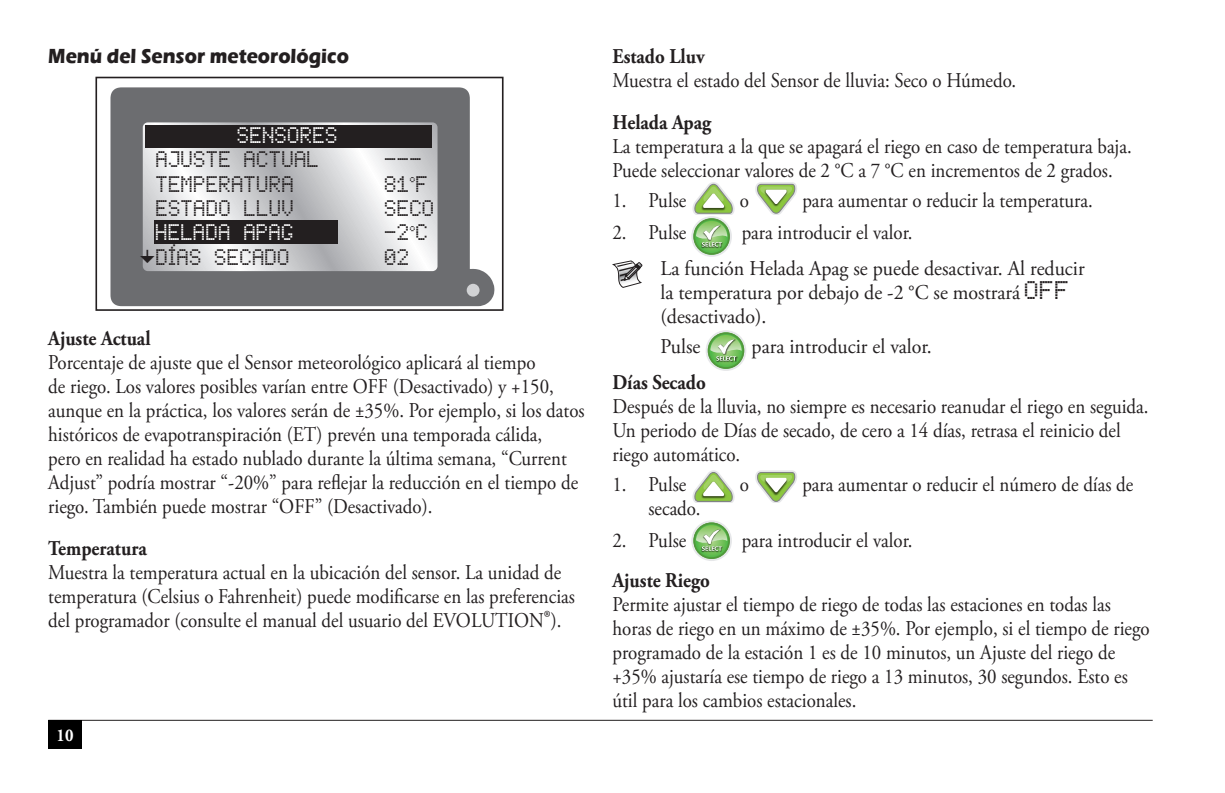
<style>
.page{position:relative;width:1225px;height:793px;background:#fff}
.page>*{position:absolute;margin:0;border:0;box-sizing:border-box;transform-origin:0 0}
.t1{font:26.2px "Minion Pro";color:#231f20;scale:.9 1}
.t2{font:21px/24px "Adobe Garamond Pro";color:#231f20;scale:.9 1}
.t3{font:21px/24px "Adobe Garamond Pro";color:#231f20;scale:.95 1}
.t4{font:700 21px "Adobe Garamond Pro";color:#231f20;scale:.9 1}
.Section_Header{font:700 21px "Eras ITC";color:#231f20;scale:.9 1}
.t5{font:19.4px/24.2px "LED Board 7";color:#231f20;scale:.9 1}
.t6{font:19.4px "LED Board 7";color:#fff;scale:.9 1}
.t7{font:700 18px "Adobe Garamond Pro";color:#fff;scale:.9 1}
.s1{font-size:24px}
.s2{font-family:"LED Board 7";font-size:22px}
</style>
<div class="page">
<hr style="left:48px;top:719px;width:1104px;height:1px;background:#231f20">
<div style="left:48px;top:719px;width:34px;height:29px;background:#000"></div>
<svg style="left:110px;top:87px;width:384px;height:219px;background:#7e7e81"></svg>
<svg style="left:143px;top:122px;width:294px;height:149px"></svg>
<div style="left:467px;top:284px;width:12px;height:12px;background:#d1d2d4;border-radius:50%"></div>
<div style="left:145px;top:125px;width:287px;height:22px;background:#231f20"></div>
<div style="left:95px;top:77px;width:408px;height:234px;border:2px solid #231f20"></div>
<div style="left:154px;top:220px;width:184px;height:24px;background:#231f20"></div>
<svg style="left:692px;top:183px;width:43px;height:32px"></svg>
<svg style="left:755px;top:183px;width:42px;height:32px"></svg>
<div style="left:691px;top:216px;width:41px;height:41px;background:#e6e7e9;border-radius:50%"></div>
<svg style="left:693px;top:218px;width:36px;height:37px"></svg>
<div style="left:693px;top:218px;width:37px;height:37px;border:2px solid #52973c;border-radius:50%"></div>
<img style="left:701px;top:246px;width:23px;height:2px">
<svg style="left:696px;top:221px;width:31px;height:25px"></svg>
<svg style="left:612px;top:260px;width:30px;height:28px"></svg>
<svg style="left:705px;top:330px;width:41px;height:41px"></svg>
<svg style="left:708px;top:332px;width:36px;height:37px"></svg>
<div style="left:707px;top:332px;width:37px;height:37px;border:2px solid #52973c;border-radius:50%"></div>
<img style="left:715px;top:360px;width:23px;height:2px">
<svg style="left:710px;top:335px;width:31px;height:25px"></svg>
<svg style="left:692px;top:471px;width:43px;height:32px"></svg>
<svg style="left:755px;top:471px;width:42px;height:32px"></svg>
<div style="left:691px;top:520px;width:41px;height:41px;background:#e6e7e9;border-radius:50%"></div>
<svg style="left:693px;top:522px;width:36px;height:37px"></svg>
<div style="left:693px;top:522px;width:37px;height:37px;border:2px solid #52973c;border-radius:50%"></div>
<img style="left:701px;top:550px;width:23px;height:2px">
<svg style="left:696px;top:525px;width:31px;height:25px"></svg>
<p class="Section_Header" style="left:48px;top:44px;width:335px">Menú del Sensor meteorológico</p>
<p class="t6" style="left:238px;top:123px;width:113px">SENSORES</p>
<p class="t5" style="left:156px;top:147px;width:183px">AJUSTE ACTUAL</p>
<p class="t5" style="left:385px;top:147px;width:43px">---</p>
<p class="t5" style="left:156px;top:171px;width:155px">TEMPERATURA</p>
<p class="t5" style="left:385px;top:171px;width:50px">81<sup>°</sup>F</p>
<p class="t5" style="left:156px;top:196px;width:155px">ESTADO LLUV</p>
<p class="t5" style="left:385px;top:196px;width:58px">SECO -2<sup>°</sup>C</p>
<p class="t5" style="left:156px;top:244px;width:151px">DÍAS SECADO</p>
<p class="t5" style="left:385px;top:244px;width:29px">02</p>
<p class="t6" style="left:156px;top:219px;width:155px">HELADA APAG</p>
<p class="t1" style="left:167px;top:249px;width:18px;rotate:90deg">→</p>
<p class="t4" style="left:48px;top:326px;width:115px">Ajuste Actual</p>
<p class="t2" style="left:48px;top:351px;width:597px">Porcentaje de ajuste que el Sensor meteorológico aplicará al tiempo<br>de riego. Los valores posibles varían entre OFF (Desactivado) y +150, aunque en la práctica, los valores serán de ±35%. Por ejemplo, si los datos históricos de evapotranspiración (ET) prevén una temporada cálida,<br>pero en realidad ha estado nublado durante la última semana, “Current Adjust” podría mostrar “-20%” para reflejar la reducción en el tiempo de riego. También puede mostrar “OFF” (Desactivado).</p>
<p class="t4" style="left:48px;top:536px;width:111px">Temperatura</p>
<p class="t2" style="left:48px;top:561px;width:587px">Muestra la temperatura actual en la ubicación del sensor. La unidad de temperatura (Celsius o Fahrenheit) puede modificarse en las preferencias del programador (consulte el manual del usuario del EVOLUTION<span class="s1">®</span>).</p>
<p class="t7" style="left:57px;top:724px;width:20px">10</p>
<p class="t4" style="left:612px;top:44px;width:104px">Estado Lluv</p>
<p class="t2" style="left:612px;top:69px;width:450px">Muestra el estado del Sensor de lluvia: Seco o Húmedo.</p>
<p class="t4" style="left:612px;top:110px;width:111px">Helada Apag</p>
<p class="t2" style="left:612px;top:135px;width:578px">La temperatura a la que se apagará el riego en caso de temperatura baja.<br>Puede seleccionar valores de 2 °C a 7 °C en incrementos de 2 grados.</p>
<p class="t2" style="left:612px;top:189px;width:83px">1. Pulse</p>
<p class="t2" style="left:739px;top:189px;width:12px">o</p>
<p class="t2" style="left:802px;top:189px;width:324px">para aumentar o reducir la temperatura.</p>
<p class="t2" style="left:612px;top:221px;width:83px">2. Pulse</p>
<p class="t2" style="left:741px;top:221px;width:191px">para introducir el valor.</p>
<p class="t3" style="left:660px;top:257px;width:448px">La función Helada Apag se puede desactivar. Al reducir la temperatura por debajo de -2 °C se mostrará <span class="s2">OFF </span>(desactivado).</p>
<p class="t3" style="left:660px;top:335px;width:43px">Pulse</p>
<p class="t3" style="left:751px;top:335px;width:191px">para introducir el valor.</p>
<p class="t4" style="left:612px;top:370px;width:105px">Días Secado</p>
<p class="t2" style="left:612px;top:395px;width:597px">Después de la lluvia, no siempre es necesario reanudar el riego en seguida.<br>Un periodo de Días de secado, de cero a 14 días, retrasa el reinicio del riego automático.</p>
<p class="t2" style="left:612px;top:473px;width:83px">1. Pulse</p>
<p class="t2" style="left:739px;top:473px;width:12px">o</p>
<p class="t2" style="left:802px;top:473px;width:369px">para aumentar o reducir el número de días de</p>
<p class="t2" style="left:648px;top:497px;width:59px">secado.</p>
<p class="t2" style="left:612px;top:529px;width:83px">2. Pulse</p>
<p class="t2" style="left:741px;top:529px;width:191px">para introducir el valor.</p>
<p class="t4" style="left:612px;top:568px;width:110px">Ajuste Riego</p>
<p class="t2" style="left:612px;top:593px;width:598px">Permite ajustar el tiempo de riego de todas las estaciones en todas las horas de riego en un máximo de ±35%. Por ejemplo, si el tiempo de riego programado de la estación 1 es de 10 minutos, un Ajuste del riego de +35% ajustaría ese tiempo de riego a 13 minutos, 30 segundos. Esto es útil para los cambios estacionales.</p>
</div>
